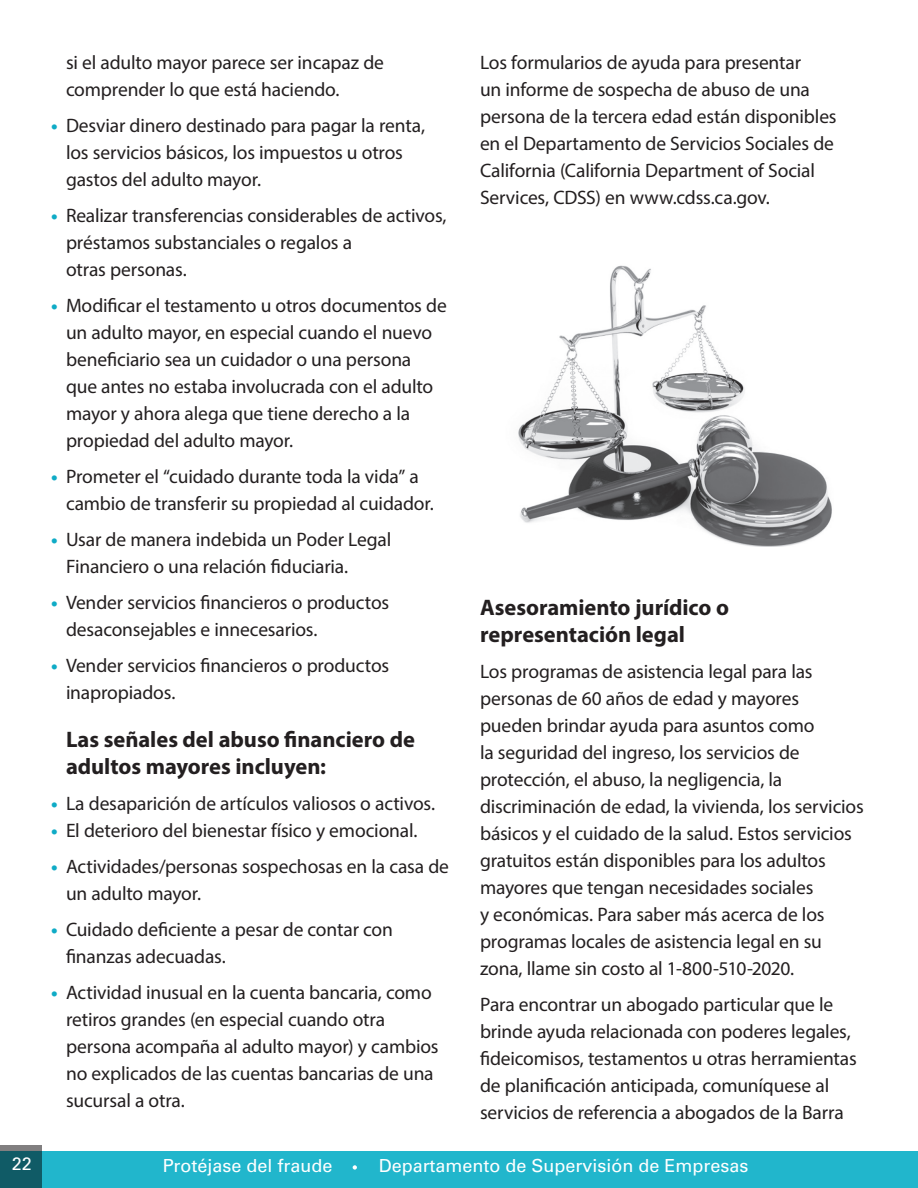
<style>
.page{position:relative;width:918px;height:1188px;background:#fff}
.page>*{position:absolute;margin:0;border:0;box-sizing:border-box;transform-origin:0 0}
.t1{font:700 22.5px/27px "Myriad Pro";letter-spacing:-.005em;color:#231f20}
.t2{font:19.5px/27px "Myriad Pro";letter-spacing:-.01em;color:#231f20}
.t3{font:18px "Univers LT Std";color:#fff}
.s1{font-weight:700;color:#0fabc6}
</style>
<div class="page">
<div style="left:0;top:1151px;width:918px;height:37px;background:#21b6cc"></div>
<svg style="left:0;top:1145px;width:42px;height:43px;background:#1f6069"></svg>
<svg style="left:353px;top:1165px;width:4px;height:5px"></svg>
<img style="left:518px;top:265px;width:314px;height:281px">
<p class="t2" style="left:66px;top:48px;width:320px">si el adulto mayor parece ser incapaz de comprender lo que está haciendo.</p>
<p class="t2" style="left:66px;top:111px;width:361px;text-indent:-15px"><span class="s1">•</span> Desviar dinero destinado para pagar la renta, los servicios básicos, los impuestos u otros gastos del adulto mayor.</p>
<p class="t2" style="left:66px;top:201px;width:382px;text-indent:-15px"><span class="s1">•</span> Realizar transferencias considerables de activos, préstamos substanciales o regalos a<br>otras personas.</p>
<p class="t2" style="left:66px;top:291px;width:382px;text-indent:-15px"><span class="s1">•</span> Modificar el testamento u otros documentos de un adulto mayor, en especial cuando el nuevo beneficiario sea un cuidador o una persona que antes no estaba involucrada con el adulto mayor y ahora alega que tiene derecho a la propiedad del adulto mayor.</p>
<p class="t2" style="left:66px;top:462px;width:369px;text-indent:-15px"><span class="s1">•</span> Prometer el “cuidado durante toda la vida” a cambio de transferir su propiedad al cuidador.</p>
<p class="t2" style="left:66px;top:525px;width:327px;text-indent:-15px"><span class="s1">•</span> Usar de manera indebida un Poder Legal<br>Financiero o una relación fiduciaria.</p>
<p class="t2" style="left:66px;top:588px;width:325px;text-indent:-15px"><span class="s1">•</span> Vender servicios financieros o productos desaconsejables e innecesarios.</p>
<p class="t2" style="left:66px;top:651px;width:325px;text-indent:-15px"><span class="s1">•</span> Vender servicios financieros o productos inapropiados.</p>
<p class="t1" style="left:66px;top:725px;width:350px">Las señales del abuso financiero de adultos mayores incluyen:</p>
<p class="t2" style="left:51px;top:789px;width:386px"><span class="s1">•</span> La desaparición de artículos valiosos o activos.</p>
<p class="t2" style="left:51px;top:816px;width:368px"><span class="s1">•</span> El deterioro del bienestar físico y emocional.</p>
<p class="t2" style="left:66px;top:852px;width:385px;text-indent:-15px"><span class="s1">•</span> Actividades/personas sospechosas en la casa de un adulto mayor.</p>
<p class="t2" style="left:66px;top:915px;width:328px;text-indent:-15px"><span class="s1">•</span> Cuidado deficiente a pesar de contar con finanzas adecuadas.</p>
<p class="t2" style="left:66px;top:978px;width:374px;text-indent:-15px"><span class="s1">•</span> Actividad inusual en la cuenta bancaria, como retiros grandes (en especial cuando otra persona acompaña al adulto mayor) y cambios no explicados de las cuentas bancarias de una sucursal a otra.</p>
<p class="t2" style="left:480px;top:48px;width:358px">Los formularios de ayuda para presentar<br>un informe de sospecha de abuso de una persona de la tercera edad están disponibles en el Departamento de Servicios Sociales de California (California Department of Social Services, CDSS) en www.cdss.ca.gov.</p>
<p class="t1" style="left:480px;top:593px;width:251px">Asesoramiento jurídico o representación legal</p>
<p class="t2" style="left:480px;top:657px;width:385px">Los programas de asistencia legal para las personas de 60 años de edad y mayores pueden brindar ayuda para asuntos como<br>la seguridad del ingreso, los servicios de protección, el abuso, la negligencia, la discriminación de edad, la vivienda, los servicios básicos y el cuidado de la salud. Estos servicios gratuitos están disponibles para los adultos mayores que tengan necesidades sociales<br>y económicas. Para saber más acerca de los programas locales de asistencia legal en su zona, llame sin costo al 1-800-510-2020.</p>
<p class="t2" style="left:480px;top:990px;width:378px">Para encontrar un abogado particular que le brinde ayuda relacionada con poderes legales, fideicomisos, testamentos u otras herramientas de planificación anticipada, comuníquese al servicios de referencia a abogados de la Barra</p>
<p class="t3" style="left:12px;top:1153px;width:22px">22</p>
<p class="t3" style="left:163px;top:1155px;width:171px">Protéjase del fraude</p>
<p class="t3" style="left:379px;top:1155px;width:371px">Departamento de Supervisión de Empresas</p>
</div>
